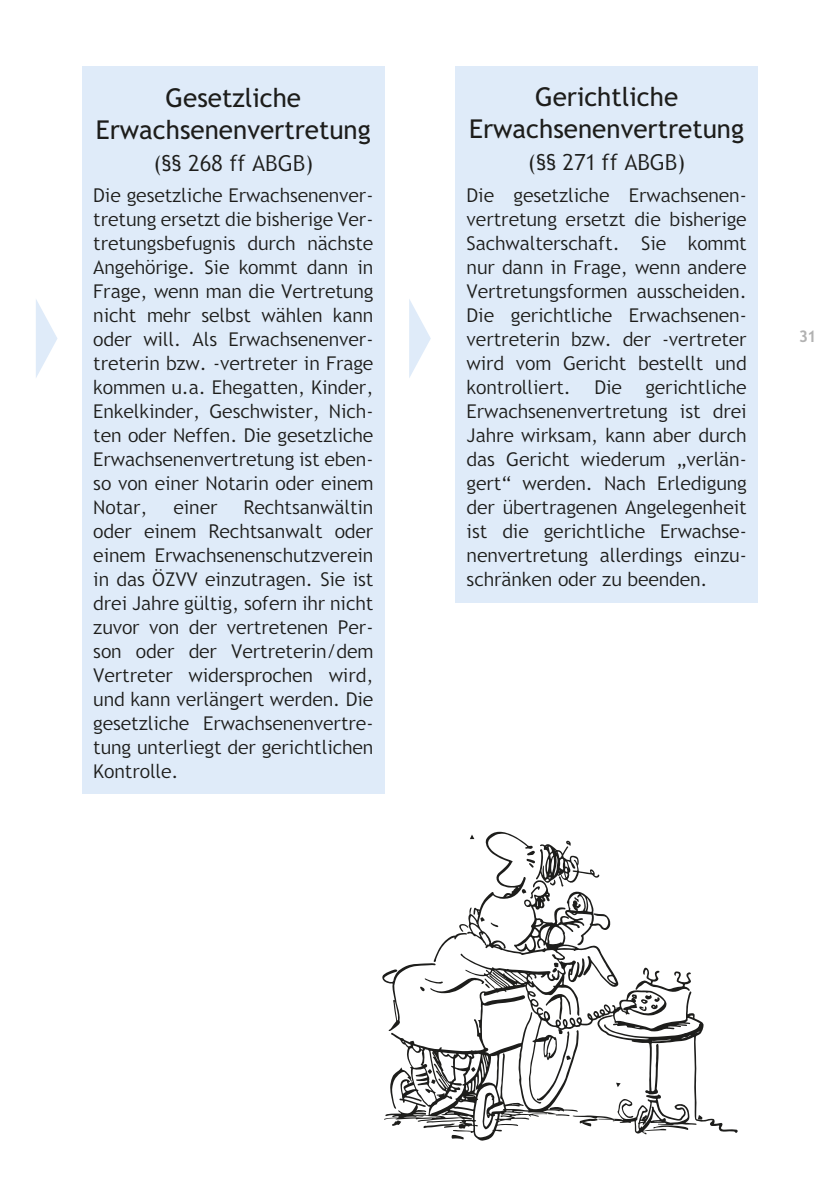
<style>
.page{position:relative;width:840px;height:1191px;background:#fff}
.page>*{position:absolute;margin:0;border:0;box-sizing:border-box;transform-origin:0 0}
.t1{font:26px/32px "Trebuchet SBG2";color:#1d1d1b;text-align:center}
.t2{font:300 22px "Trebuchet SBG2";color:#1d1d1b}
.t3{font:300 19px/24px "Trebuchet SBG2";color:#1d1d1b;text-align:justify}
.t4{font:700 16px "Trebuchet SBG2";color:#b2b2b2}
</style>
<div class="page">
<svg style="left:384px;top:831px;width:353px;height:310px"></svg>
<svg style="left:545px;top:994px;width:25px;height:25px"></svg>
<svg style="left:392px;top:1120px;width:9px;height:5px"></svg>
<svg style="left:409px;top:1040px;width:5px;height:5px"></svg>
<svg style="left:469px;top:834px;width:5px;height:5px"></svg>
<svg style="left:382px;top:917px;width:118px;height:114px"></svg>
<svg style="left:390px;top:1067px;width:22px;height:41px"></svg>
<svg style="left:423px;top:1119px;width:49px;height:20px"></svg>
<svg style="left:616px;top:1007px;width:4px;height:5px"></svg>
<svg style="left:631px;top:967px;width:59px;height:44px"></svg>
<svg style="left:462px;top:1088px;width:5px;height:5px"></svg>
<svg style="left:430px;top:1101px;width:5px;height:5px"></svg>
<svg style="left:425px;top:1079px;width:10px;height:14px"></svg>
<svg style="left:427px;top:1069px;width:5px;height:4px"></svg>
<svg style="left:471px;top:1067px;width:4px;height:4px"></svg>
<svg style="left:521px;top:840px;width:78px;height:71px"></svg>
<svg style="left:541px;top:947px;width:18px;height:25px"></svg>
<svg style="left:536px;top:1029px;width:166px;height:105px"></svg>
<div style="left:83px;top:66px;width:302px;height:728px;background:#dfebf9"></div>
<div style="left:454px;top:66px;width:302px;height:536px;background:#dfebf9"></div>
<svg style="left:36px;top:299px;width:21px;height:79px"></svg>
<svg style="left:409px;top:299px;width:21px;height:79px"></svg>
<h1 class="t1" style="left:96px;top:82px;width:276px">Gesetzliche<br>Erwachsenenvertretung</h1>
<p class="t2" style="left:153px;top:150px;width:161px">(§§ 268 ff ABGB)</p>
<p class="t3" style="left:93px;top:183px;width:281px">Die gesetzliche Erwachsenenver&shy;tretung ersetzt die bisherige Ver&shy;tretungsbefugnis durch nächste Angehörige. Sie kommt dann in Frage, wenn man die Vertretung nicht mehr selbst wählen kann oder will. Als Erwachsenenver&shy;treterin bzw. -vertreter in Frage kommen u.a. Ehegatten, Kinder, Enkelkinder, Geschwister, Nich&shy;ten oder Neffen. Die gesetzliche Erwachsenenvertretung ist eben&shy;so von einer Notarin oder einem Notar,</p>
<p class="t3" style="left:93px;top:495px;width:281px;text-indent:150px">Rechtsanwältin oder einem Rechtsanwalt oder einem Erwachsenenschutzverein in das ÖZVV einzutragen. Sie ist drei Jahre gültig, sofern ihr nicht zuvor von der vertretenen Per&shy;son oder der Vertreterin/dem Vertreter widersprochen wird, und kann verlängert werden. Die gesetzliche Erwachsenenvertre&shy;tung unterliegt der gerichtlichen Kontrolle.</p>
<p class="t3" style="left:173px;top:495px;width:45px">einer</p>
<h1 class="t1" style="left:469px;top:81px;width:276px">Gerichtliche<br>Erwachsenenvertretung</h1>
<p class="t2" style="left:527px;top:149px;width:159px">(§§ 271 ff ABGB)</p>
<p class="t3" style="left:466px;top:183px;width:281px">Die gesetzliche Erwachsenen&shy;vertretung ersetzt die bisherige Sachwalterschaft. Sie kommt nur dann in Frage, wenn andere Vertretungsformen ausscheiden.<br>Die gerichtliche Erwachsenen&shy;vertreterin bzw. der -vertreter wird vom Gericht bestellt und kontrolliert. Die gerichtliche Erwachsenenvertretung ist drei Jahre wirksam, kann aber durch das Gericht wiederum „verlän&shy;gert“ werden. Nach Erledigung der übertragenen Angelegenheit ist die gerichtliche Erwachse&shy;nenvertretung allerdings einzu&shy;schränken oder zu beenden.</p>
<p class="t4" style="left:798px;top:326px;width:18px">31</p>
</div>
